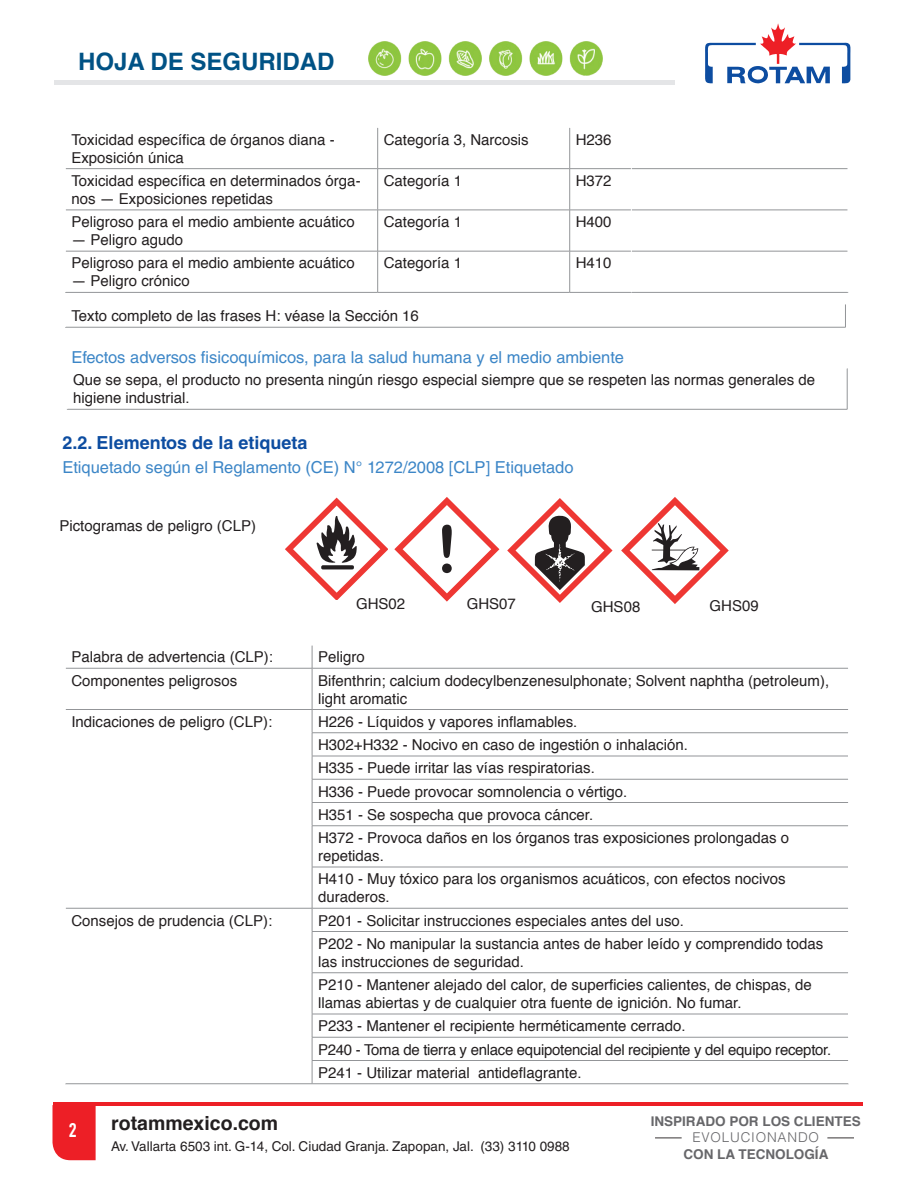
<style>
.page{position:relative;width:918px;height:1188px;background:#fff}
.page>*{position:absolute;margin:0;border:0;box-sizing:border-box;transform-origin:0 0}
.t1{font:700 24px "Helvetica";color:#005285}
.t2{font:700 19.5px "Helvetica";color:#231f20}
.t3{font:700 19.5px "DIN Condensed";color:#fff;scale:1.1 1}
.t4{font:700 18px "Helvetica LT Std";color:#0d4da1}
.t5{font:16.5px "Helvetica LT Std";color:#3c86c7}
.t6{font:15px/18px "Helvetica";color:#231f20}
.t7{font:15px "Helvetica";letter-spacing:-.02em;color:#231f20}
.t8{font:13.5px "Helvetica LT Std";color:#231f20}
.t9{font:700 13.5px "Helvetica";color:#67676a}
.t10{font:300 13.5px "Helvetica";letter-spacing:.06em;color:#67676a}
</style>
<div class="page">
<svg style="left:705px;top:23px;width:146px;height:61px"></svg>
<hr style="left:54px;top:80px;width:621px;height:4px;background:#e4e5e7">
<hr style="left:53px;top:1103px;width:810px;height:3px;background:#ed1f26">
<svg style="left:52px;top:1105px;width:44px;height:55px;background:#ed292f"></svg>
<hr style="left:655px;top:1137px;width:27px;height:2px;background:#231f20">
<hr style="left:827px;top:1137px;width:27px;height:2px;background:#231f20">
<img style="left:368px;top:41px;width:235px;height:34px">
<svg style="left:312px;top:646px;width:1px;height:22px"></svg>
<hr style="left:66px;top:668px;width:246px;height:1px;background:#939598">
<hr style="left:312px;top:668px;width:536px;height:1px;background:#939598">
<hr style="left:312px;top:668px;width:1px;height:41px;background:#939598">
<hr style="left:66px;top:709px;width:246px;height:1px;background:#939598">
<hr style="left:312px;top:709px;width:536px;height:1px;background:#939598">
<hr style="left:312px;top:732px;width:536px;height:1px;background:#939598">
<hr style="left:312px;top:756px;width:536px;height:1px;background:#939598">
<hr style="left:312px;top:779px;width:536px;height:1px;background:#939598">
<hr style="left:312px;top:802px;width:536px;height:1px;background:#939598">
<svg style="left:312px;top:710px;width:1px;height:115px"></svg>
<hr style="left:312px;top:825px;width:536px;height:1px;background:#939598">
<hr style="left:312px;top:826px;width:1px;height:41px;background:#939598">
<hr style="left:312px;top:867px;width:536px;height:1px;background:#939598">
<hr style="left:312px;top:867px;width:1px;height:41px;background:#939598">
<hr style="left:66px;top:908px;width:246px;height:1px;background:#939598">
<hr style="left:312px;top:908px;width:536px;height:1px;background:#939598">
<svg style="left:312px;top:908px;width:1px;height:23px"></svg>
<hr style="left:312px;top:931px;width:536px;height:1px;background:#939598">
<hr style="left:312px;top:932px;width:1px;height:41px;background:#939598">
<hr style="left:312px;top:972px;width:536px;height:1px;background:#939598">
<hr style="left:312px;top:973px;width:1px;height:41px;background:#939598">
<hr style="left:312px;top:1014px;width:536px;height:1px;background:#939598">
<hr style="left:312px;top:1037px;width:536px;height:1px;background:#939598">
<hr style="left:312px;top:1060px;width:536px;height:1px;background:#939598">
<svg style="left:312px;top:1014px;width:1px;height:69px"></svg>
<hr style="left:65px;top:1083px;width:247px;height:1px;background:#939598">
<hr style="left:312px;top:1083px;width:537px;height:1px;background:#939598">
<hr style="left:847px;top:368px;width:1px;height:41px;background:#939598">
<hr style="left:67px;top:409px;width:780px;height:1px;background:#939598">
<svg style="left:845px;top:305px;width:1px;height:22px"></svg>
<hr style="left:65px;top:327px;width:781px;height:1px;background:#939598">
<svg style="left:621px;top:497px;width:108px;height:107px"></svg>
<svg style="left:507px;top:498px;width:106px;height:105px"></svg>
<svg style="left:394px;top:497px;width:105px;height:105px"></svg>
<hr style="left:377px;top:128px;width:1px;height:40px;background:#939598">
<hr style="left:569px;top:128px;width:1px;height:40px;background:#939598">
<hr style="left:66px;top:168px;width:312px;height:1px;background:#939598">
<hr style="left:378px;top:168px;width:192px;height:1px;background:#939598">
<hr style="left:377px;top:169px;width:1px;height:41px;background:#939598">
<hr style="left:570px;top:168px;width:61px;height:1px;background:#939598">
<hr style="left:569px;top:169px;width:1px;height:41px;background:#939598">
<hr style="left:632px;top:168px;width:216px;height:1px;background:#939598">
<hr style="left:66px;top:210px;width:312px;height:1px;background:#939598">
<hr style="left:378px;top:210px;width:192px;height:1px;background:#939598">
<hr style="left:377px;top:210px;width:1px;height:41px;background:#939598">
<hr style="left:570px;top:210px;width:61px;height:1px;background:#939598">
<hr style="left:569px;top:210px;width:1px;height:41px;background:#939598">
<hr style="left:632px;top:210px;width:216px;height:1px;background:#939598">
<hr style="left:66px;top:251px;width:312px;height:1px;background:#939598">
<hr style="left:378px;top:251px;width:192px;height:1px;background:#939598">
<hr style="left:377px;top:251px;width:1px;height:41px;background:#939598">
<hr style="left:570px;top:251px;width:61px;height:1px;background:#939598">
<hr style="left:569px;top:251px;width:1px;height:41px;background:#939598">
<hr style="left:632px;top:251px;width:216px;height:1px;background:#939598">
<hr style="left:65px;top:292px;width:313px;height:1px;background:#939598">
<hr style="left:378px;top:292px;width:192px;height:1px;background:#939598">
<hr style="left:570px;top:292px;width:61px;height:1px;background:#939598">
<hr style="left:631px;top:292px;width:217px;height:1px;background:#939598">
<svg style="left:285px;top:498px;width:103px;height:102px"></svg>
<h1 class="t1" style="left:78px;top:42px;width:258px">HOJA DE SEGURIDAD</h1>
<p class="t6" style="left:71px;top:131px;width:265px">Toxicidad específica de órganos diana -</p>
<p class="t6" style="left:71px;top:149px;width:114px">Exposición única</p>
<p class="t6" style="left:384px;top:131px;width:147px">Categoría 3, Narcosis</p>
<p class="t6" style="left:576px;top:131px;width:37px">H236</p>
<p class="t6" style="left:71px;top:172px;width:291px">Toxicidad específica en determinados órga&shy;nos — Exposiciones repetidas</p>
<p class="t6" style="left:384px;top:172px;width:80px">Categoría 1</p>
<p class="t6" style="left:576px;top:172px;width:37px">H372</p>
<p class="t6" style="left:71px;top:213px;width:285px">Peligroso para el medio ambiente acuático</p>
<p class="t6" style="left:71px;top:231px;width:113px">— Peligro agudo</p>
<p class="t6" style="left:384px;top:213px;width:80px">Categoría 1</p>
<p class="t6" style="left:576px;top:213px;width:37px">H400</p>
<p class="t6" style="left:71px;top:255px;width:285px">Peligroso para el medio ambiente acuático</p>
<p class="t6" style="left:71px;top:273px;width:120px">— Peligro crónico</p>
<p class="t6" style="left:384px;top:255px;width:80px">Categoría 1</p>
<p class="t6" style="left:576px;top:255px;width:37px">H410</p>
<p class="t6" style="left:71px;top:307px;width:349px">Texto completo de las frases H: véase la Sección 16</p>
<p class="t5" style="left:71px;top:348px;width:554px">Efectos adversos fisicoquímicos, para la salud humana y el medio ambiente</p>
<p class="t6" style="left:73px;top:371px;width:744px">Que se sepa, el producto no presenta ningún riesgo especial siempre que se respeten las normas generales de higiene industrial.</p>
<p class="t4" style="left:62px;top:432px;width:247px">2.2. Elementos de la etiqueta</p>
<p class="t5" style="left:62px;top:458px;width:513px">Etiquetado según el Reglamento (CE) N° 1272/2008 [CLP] Etiquetado</p>
<p class="t6" style="left:59px;top:517px;width:198px">Pictogramas de peligro (CLP)</p>
<p class="t6" style="left:356px;top:595px;width:51px">GHS02</p>
<p class="t6" style="left:467px;top:595px;width:51px">GHS07</p>
<p class="t6" style="left:591px;top:598px;width:51px">GHS08</p>
<p class="t6" style="left:710px;top:597px;width:51px">GHS09</p>
<p class="t6" style="left:71px;top:648px;width:203px">Palabra de advertencia (CLP):</p>
<p class="t6" style="left:318px;top:648px;width:48px">Peligro</p>
<p class="t6" style="left:71px;top:672px;width:167px">Componentes peligrosos</p>
<p class="t6" style="left:318px;top:672px;width:513px">Bifenthrin; calcium dodecylbenzenesulphonate; Solvent naphtha (petroleum), light aromatic</p>
<p class="t6" style="left:71px;top:713px;width:202px">Indicaciones de peligro (CLP):</p>
<p class="t6" style="left:318px;top:713px;width:261px">H226 - Líquidos y vapores inflamables.</p>
<p class="t6" style="left:318px;top:736px;width:371px">H302+H332 - Nocivo en caso de ingestión o inhalación.</p>
<p class="t6" style="left:318px;top:759px;width:278px">H335 - Puede irritar las vías respiratorias.</p>
<p class="t6" style="left:318px;top:783px;width:311px">H336 - Puede provocar somnolencia o vértigo.</p>
<p class="t6" style="left:318px;top:806px;width:277px">H351 - Se sospecha que provoca cáncer.</p>
<p class="t6" style="left:318px;top:829px;width:473px">H372 - Provoca daños en los órganos tras exposiciones prolongadas o</p>
<p class="t6" style="left:318px;top:847px;width:67px">repetidas.</p>
<p class="t6" style="left:318px;top:870px;width:469px">H410 - Muy tóxico para los organismos acuáticos, con efectos nocivos</p>
<p class="t6" style="left:318px;top:888px;width:73px">duraderos.</p>
<p class="t6" style="left:71px;top:912px;width:202px">Consejos de prudencia (CLP):</p>
<p class="t6" style="left:318px;top:912px;width:367px">P201 - Solicitar instrucciones especiales antes del uso.</p>
<p class="t6" style="left:318px;top:935px;width:507px">P202 - No manipular la sustancia antes de haber leído y comprendido todas las instrucciones de seguridad.</p>
<p class="t6" style="left:318px;top:976px;width:495px">P210 - Mantener alejado del calor, de superficies calientes, de chispas, de llamas abiertas y de cualquier otra fuente de ignición. No fumar.</p>
<p class="t6" style="left:318px;top:1017px;width:369px">P233 - Mantener el recipiente herméticamente cerrado.</p>
<p class="t7" style="left:318px;top:1038px;width:515px">P240 - Toma de tierra y enlace equipotencial del recipiente y del equipo receptor.</p>
<p class="t6" style="left:318px;top:1064px;width:265px">P241 - Utilizar material antideflagrante.</p>
<p class="t3" style="left:69px;top:1118px;width:9px">2</p>
<h2 class="t2" style="left:111px;top:1108px;width:168px">rotammexico.com</h2>
<p class="t8" style="left:111px;top:1138px;width:460px">Av. Vallarta 6503 int. G-14, Col. Ciudad Granja. Zapopan, Jal. (33) 3110 0988</p>
<p class="t9" style="left:651px;top:1111px;width:212px">INSPIRADO POR LOS CLIENTES</p>
<p class="t10" style="left:692px;top:1126px;width:128px">EVOLUCIONANDO</p>
<p class="t9" style="left:683px;top:1143px;width:147px">CON LA TECNOLOGÍA</p>
</div>
